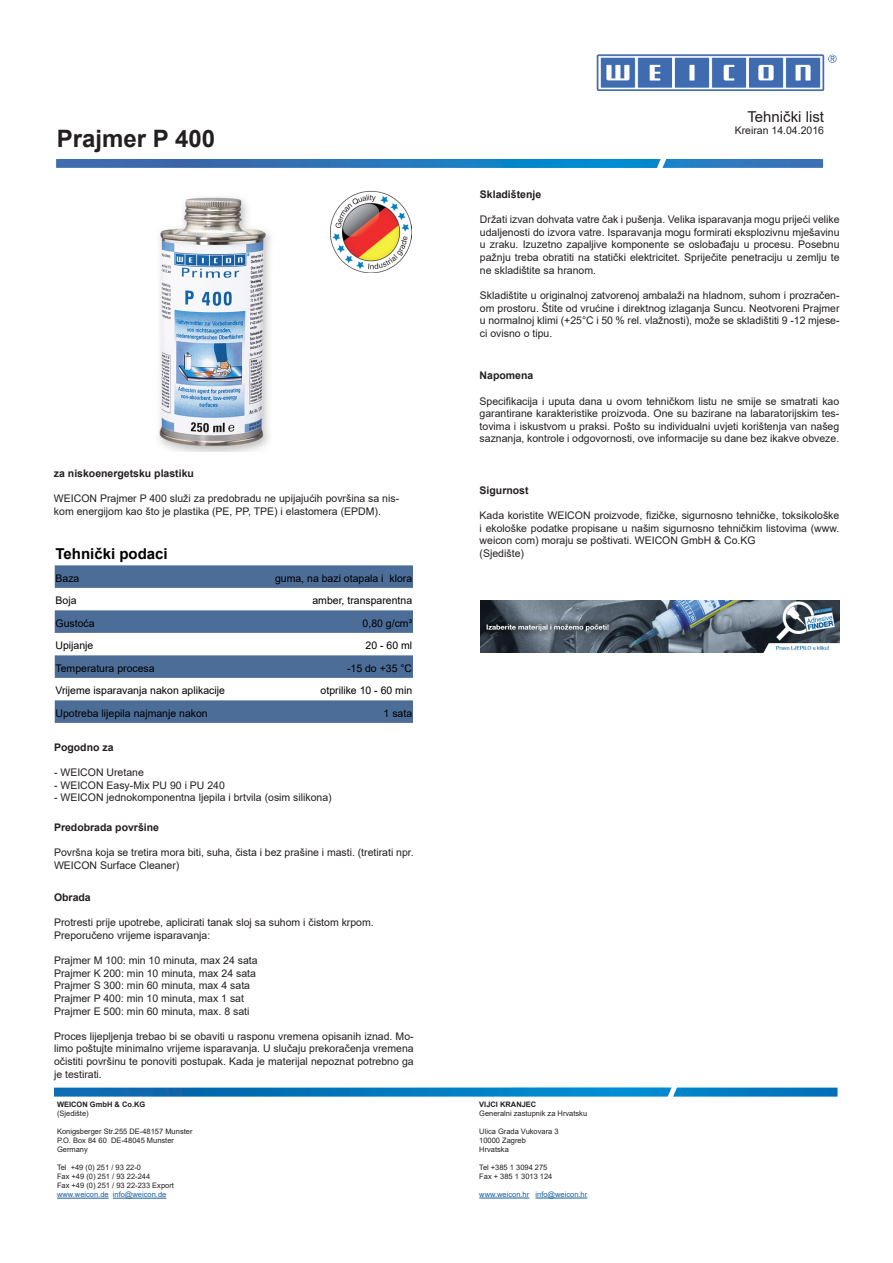
<style>
.page{position:relative;width:893px;height:1263px;background:#fff}
.page>*{position:absolute;margin:0;border:0;box-sizing:border-box;transform-origin:0 0}
.t1{font:700 24px "Arial";color:#231f20}
.t2{font:700 15px "Arial";color:#000}
.t3{font:15px "Arial";color:#231f20}
.t4{font:10.5px/12.6px "Arial";color:#231f20;text-align:justify}
.t5{font:10.5px "Arial";color:#000}
.t6{font:700 10.5px "Arial";color:#231f20}
.t7{font:7.5px "Arial";color:#231f20}
.t8{font:7.5px "Arial";color:#175d9e}
.t9{font:700 7.5px "Arial";color:#231f20}
</style>
<div class="page">
<img style="left:57px;top:54px;width:779px;height:113px">
<img style="left:54px;top:1087px;width:784px;height:10px">
<img style="left:159px;top:197px;width:172px;height:254px">
<svg style="left:55px;top:565px;width:358px;height:158px;fill:#4c6d97"></svg>
<hr style="left:57px;top:1198px;width:52px;height:1px;background:#175d9e">
<hr style="left:113px;top:1198px;width:53px;height:1px;background:#175d9e">
<hr style="left:479px;top:1198px;width:50px;height:1px;background:#175d9e">
<hr style="left:535px;top:1198px;width:52px;height:1px;background:#175d9e">
<img style="left:331px;top:190px;width:80px;height:82px">
<img style="left:480px;top:600px;width:360px;height:52px">
<p class="t1" style="left:57px;top:121px;width:160px">Prajmer P 400</p>
<p class="t6" style="left:54px;top:466px;width:142px">za niskoenergetsku plastiku</p>
<p class="t4" style="left:54px;top:492px;width:347px">WEICON Prajmer P 400 služi za predobradu ne upijajućih površina sa nis&shy;kom energijom kao što je plastika (PE, PP, TPE) i elastomera (EPDM).</p>
<p class="t2" style="left:56px;top:543px;width:114px">Tehnički podaci</p>
<p class="t5" style="left:56px;top:571px;width:25px">Baza</p>
<p class="t5" style="left:275px;top:571px;width:139px">guma, na bazi otapala i klora</p>
<p class="t5" style="left:56px;top:593px;width:23px">Boja</p>
<p class="t5" style="left:312px;top:593px;width:101px">amber, transparentna</p>
<p class="t5" style="left:56px;top:616px;width:41px">Gustoća</p>
<p class="t5" style="left:363px;top:616px;width:51px">0,80 g/cm³</p>
<p class="t5" style="left:56px;top:638px;width:39px">Upijanje</p>
<p class="t5" style="left:366px;top:638px;width:48px">20 - 60 ml</p>
<p class="t5" style="left:56px;top:661px;width:101px">Temperatura procesa</p>
<p class="t5" style="left:347px;top:661px;width:67px">-15 do +35 °C</p>
<p class="t5" style="left:56px;top:683px;width:171px">Vrijeme isparavanja nakon aplikacije</p>
<p class="t5" style="left:321px;top:683px;width:93px">otprilike 10 - 60 min</p>
<p class="t5" style="left:56px;top:706px;width:154px">Upotreba lijepila najmanje nakon</p>
<p class="t5" style="left:384px;top:706px;width:30px">1 sata</p>
<p class="t6" style="left:54px;top:740px;width:61px">Pogodno za</p>
<p class="t4" style="left:54px;top:766px;width:91px">- WEICON Uretane</p>
<p class="t4" style="left:54px;top:778px;width:172px">- WEICON Easy-Mix PU 90 i PU 240</p>
<p class="t4" style="left:54px;top:791px;width:279px">- WEICON jednokomponentna ljepila i brtvila (osim silikona)</p>
<p class="t6" style="left:54px;top:820px;width:107px">Predobrada površine</p>
<p class="t4" style="left:54px;top:846px;width:361px">Površna koja se tretira mora biti, suha, čista i bez prašine i masti. (tretirati npr.<br>WEICON Surface Cleaner)</p>
<p class="t6" style="left:54px;top:890px;width:38px">Obrada</p>
<p class="t4" style="left:54px;top:916px;width:321px">Protresti prije upotrebe, aplicirati tanak sloj sa suhom i čistom krpom.</p>
<p class="t4" style="left:54px;top:929px;width:158px">Preporučeno vrijeme isparavanja:</p>
<p class="t4" style="left:54px;top:954px;width:205px">Prajmer M 100: min 10 minuta, max 24 sata</p>
<p class="t4" style="left:54px;top:967px;width:203px">Prajmer K 200: min 10 minuta, max 24 sata</p>
<p class="t4" style="left:54px;top:979px;width:198px">Prajmer S 300: min 60 minuta, max 4 sata</p>
<p class="t4" style="left:54px;top:992px;width:192px">Prajmer P 400: min 10 minuta, max 1 sat</p>
<p class="t4" style="left:54px;top:1004px;width:197px">Prajmer E 500: min 60 minuta, max. 8 sati</p>
<p class="t4" style="left:54px;top:1030px;width:361px">Proces lijepljenja trebao bi se obaviti u rasponu vremena opisanih iznad. Mo&shy;limo poštujte minimalno vrijeme isparavanja. U slučaju prekoračenja vremena očistiti površinu te ponoviti postupak. Kada je materijal nepoznat potrebno ga je testirati.</p>
<p class="t9" style="left:57px;top:1099px;width:90px">WEICON GmbH &amp; Co.KG</p>
<p class="t7" style="left:57px;top:1108px;width:33px">(Sjedište)</p>
<p class="t7" style="left:57px;top:1126px;width:137px">Konigsberger Str.255 DE-48157 Munster</p>
<p class="t7" style="left:57px;top:1135px;width:119px">P.O. Box 84 60 DE-48045 Munster</p>
<p class="t7" style="left:57px;top:1144px;width:32px">Germany</p>
<p class="t7" style="left:57px;top:1162px;width:86px">Tel +49 (0) 251 / 93 22-0</p>
<p class="t7" style="left:57px;top:1171px;width:95px">Fax +49 (0) 251 / 93 22-244</p>
<p class="t7" style="left:57px;top:1180px;width:118px">Fax +49 (0) 251 / 93 22-233 Export</p>
<p class="t8" style="left:57px;top:1189px;width:111px">www.weicon.de info@weicon.de</p>
<p class="t3" style="left:747px;top:106px;width:78px">Tehnički list</p>
<p class="t4" style="left:735px;top:124px;width:91px">Kreiran 14.04.2016</p>
<p class="t6" style="left:480px;top:187px;width:63px">Skladištenje</p>
<p class="t4" style="left:480px;top:213px;width:361px">Držati izvan dohvata vatre čak i pušenja. Velika isparavanja mogu prijeći velike udaljenosti do izvora vatre. Isparavanja mogu formirati eksplozivnu mješavinu u zraku. Izuzetno zapaljive komponente se oslobađaju u procesu. Posebnu pažnju treba obratiti na statički elektricitet. Spriječite penetraciju u zemlju te ne skladištite sa hranom.</p>
<p class="t4" style="left:480px;top:289px;width:361px">Skladištite u originalnoj zatvorenoj ambalaži na hladnom, suhom i prozračen&shy;om prostoru. Štite od vrućine i direktnog izlaganja Suncu. Neotvoreni Prajmer u normalnoj klimi (+25°C i 50 % rel. vlažnosti), može se skladištiti 9 -12 mjese&shy;ci ovisno o tipu.</p>
<p class="t6" style="left:480px;top:368px;width:55px">Napomena</p>
<p class="t4" style="left:480px;top:394px;width:361px">Specifikacija i uputa dana u ovom tehničkom listu ne smije se smatrati kao garantirane karakteristike proizvoda. One su bazirane na labaratorijskim tes&shy;tovima i iskustvom u praksi. Pošto su individualni uvjeti korištenja van našeg saznanja, kontrole i odgovornosti, ove informacije su dane bez ikakve obveze.</p>
<p class="t6" style="left:480px;top:483px;width:51px">Sigurnost</p>
<p class="t4" style="left:480px;top:509px;width:361px">Kada koristite WEICON proizvode, fizičke, sigurnosno tehničke, toksikološke i ekološke podatke propisane u našim sigurnosno tehničkim listovima (www. weicon com) moraju se poštivati. WEICON GmbH &amp; Co.KG</p>
<p class="t4" style="left:480px;top:547px;width:46px">(Sjedište)</p>
<p class="t9" style="left:479px;top:1099px;width:59px">VIJCI KRANJEC</p>
<p class="t7" style="left:479px;top:1108px;width:109px">Generalni zastupnik za Hrvatsku</p>
<p class="t7" style="left:479px;top:1126px;width:81px">Ulica Grada Vukovara 3</p>
<p class="t7" style="left:479px;top:1135px;width:48px">10000 Zagreb</p>
<p class="t7" style="left:479px;top:1144px;width:31px">Hrvatska</p>
<p class="t7" style="left:479px;top:1162px;width:70px">Tel +385 1 3094 275</p>
<p class="t7" style="left:479px;top:1171px;width:75px">Fax + 385 1 3013 124</p>
<p class="t8" style="left:479px;top:1189px;width:110px">www.weicon.hr info@weicon.hr</p>
</div>
